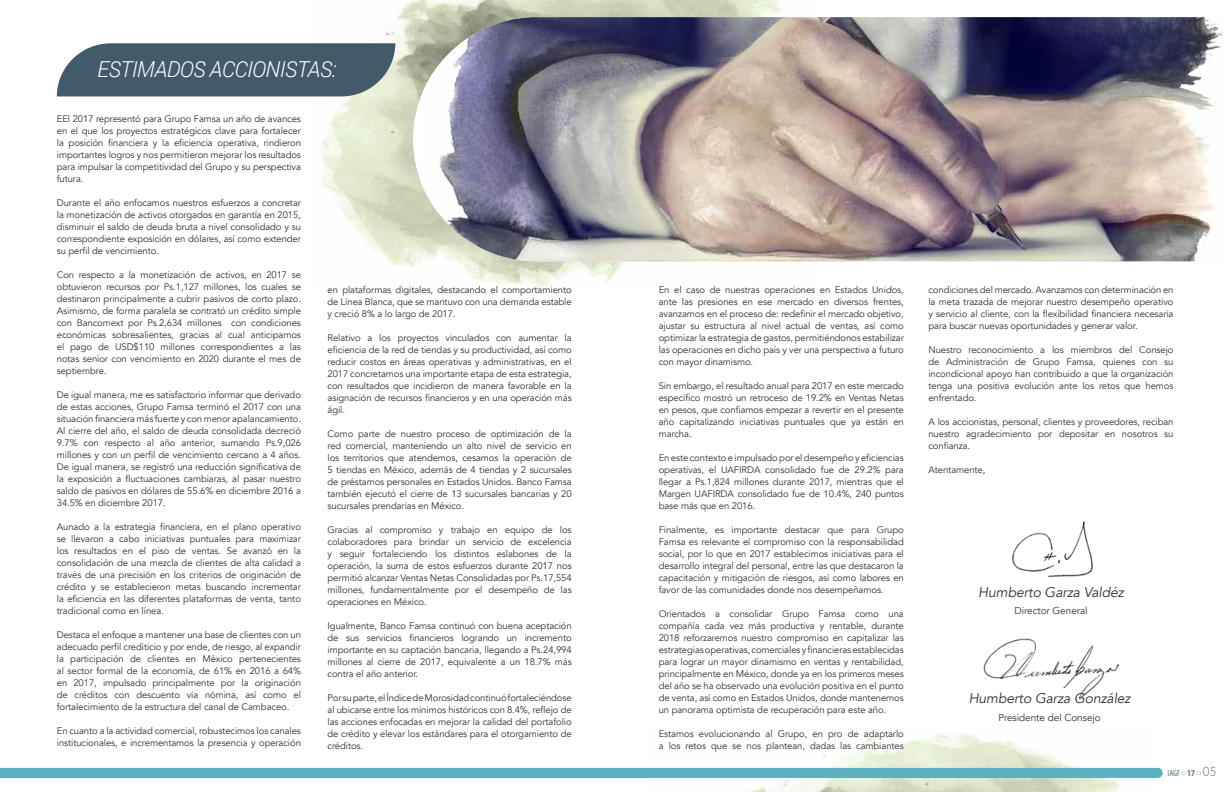
<style>
.page{position:relative;width:1224px;height:792px;background:#fff}
.page>*{position:absolute;margin:0;border:0;box-sizing:border-box;transform-origin:0 0}
.t1{font:italic 300 22px "Roboto";letter-spacing:-.025em;color:#fff}
.t2{font:italic 14px "Avenir";letter-spacing:-.01em;color:#362f31}
.t3{font:300 14px "Myriad Pro";color:#5b7579}
.t4{font:10px "Avenir";letter-spacing:-.005em;color:#362f31}
.t5{font:9.5px/12px "Avenir";letter-spacing:-.01em;color:#362f31;text-align:justify}
.t6{font:condensed 9px "Myriad Pro";color:#5b7579}
.s1{font-weight:700}
</style>
<div class="page">
<svg style="left:1197px;top:771px;width:4px;height:4px"></svg>
<img style="left:1012px;top:521px;width:81px;height:56px">
<img style="left:312px;top:0;width:502px;height:288px">
<img style="left:422px;top:17px;width:801px;height:244px">
<img style="left:650px;top:733px;width:502px;height:59px">
<div style="left:0;top:768px;width:1163px;height:10px;background:#5cb1c1"></div>
<svg style="left:57px;top:43px;width:338px;height:53px;background:#4e6673"></svg>
<img style="left:984px;top:639px;width:134px;height:59px">
<h1 class="t1" style="left:97px;top:54px;width:241px">ESTIMADOS ACCIONISTAS:</h1>
<p class="t5" style="left:57px;top:112px;width:246px">EEl 2017 representó para Grupo Famsa un año de avances en el que los proyectos estratégicos clave para fortalecer la posición financiera y la eficiencia operativa, rindieron importantes logros y nos permitieron mejorar los resultados para impulsar la competitividad del Grupo y su perspectiva futura.</p>
<p class="t5" style="left:57px;top:196px;width:246px">Durante el año enfocamos nuestros esfuerzos a concretar la monetización de activos otorgados en garantía en 2015, disminuir el saldo de deuda bruta a nivel consolidado y su correspondiente exposición en dólares, así como extender su perfil de vencimiento.</p>
<p class="t5" style="left:57px;top:268px;width:246px">Con respecto a la monetización de activos, en 2017 se obtuvieron recursos por Ps.1,127 millones, los cuales se destinaron principalmente a cubrir pasivos de corto plazo.<br>Asimismo, de forma paralela se contrató un crédito simple con Bancomext por Ps.2,634 millones con condiciones económicas sobresalientes, gracias al cual anticipamos el pago de USD$110 millones correspondientes a las notas senior con vencimiento en 2020 durante el mes de septiembre.</p>
<p class="t5" style="left:57px;top:388px;width:246px">De igual manera, me es satisfactorio informar que derivado de estas acciones, Grupo Famsa terminó el 2017 con una situación financiera más fuerte y con menor apalancamiento.<br>Al cierre del año, el saldo de deuda consolidada decreció 9.7% con respecto al año anterior, sumando Ps.9,026 millones y con un perfil de vencimiento cercano a 4 años.<br>De igual manera, se registró una reducción significativa de la exposición a fluctuaciones cambiaras, al pasar nuestro saldo de pasivos en dólares de 55.6% en diciembre 2016 a 34.5% en diciembre 2017.</p>
<p class="t5" style="left:57px;top:520px;width:246px">Aunado a la estrategia financiera, en el plano operativo se llevaron a cabo iniciativas puntuales para maximizar los resultados en el piso de ventas. Se avanzó en la consolidación de una mezcla de clientes de alta calidad a través de una precisión en los criterios de originación de crédito y se establecieron metas buscando incrementar la eficiencia en las diferentes plataformas de venta, tanto tradicional como en línea.</p>
<p class="t5" style="left:57px;top:628px;width:246px">Destaca el enfoque a mantener una base de clientes con un adecuado perfil crediticio y por ende, de riesgo, al expandir la participación de clientes en México pertenecientes al sector formal de la economía, de 61% en 2016 a 64% en 2017, impulsado principalmente por la originación de créditos con descuento vía nómina, así como el fortalecimiento de la estructura del canal de Cambaceo.</p>
<p class="t5" style="left:57px;top:724px;width:246px">En cuanto a la actividad comercial, robustecimos los canales institucionales, e incrementamos la presencia y operación</p>
<p class="t5" style="left:328px;top:284px;width:246px">en plataformas digitales, destacando el comportamiento de Línea Blanca, que se mantuvo con una demanda estable y creció 8% a lo largo de 2017.</p>
<p class="t5" style="left:328px;top:332px;width:246px">Relativo a los proyectos vinculados con aumentar la eficiencia de la red de tiendas y su productividad, así como reducir costos en áreas operativas y administrativas, en el 2017 concretamos una importante etapa de esta estrategia, con resultados que incidieron de manera favorable en la asignación de recursos financieros y en una operación más ágil.</p>
<p class="t5" style="left:328px;top:428px;width:246px">Como parte de nuestro proceso de optimización de la red comercial, manteniendo un alto nivel de servicio en los territorios que atendemos, cesamos la operación de 5 tiendas en México, además de 4 tiendas y 2 sucursales de préstamos personales en Estados Unidos. Banco Famsa también ejecutó el cierre de 13 sucursales bancarias y 20 sucursales prendarias en México.</p>
<p class="t5" style="left:328px;top:524px;width:246px">Gracias al compromiso y trabajo en equipo de los colaboradores para brindar un servicio de excelencia y seguir fortaleciendo los distintos eslabones de la operación, la suma de estos esfuerzos durante 2017 nos permitió alcanzar Ventas Netas Consolidadas por Ps.17,554 millones, fundamentalmente por el desempeño de las operaciones en México.</p>
<p class="t5" style="left:328px;top:620px;width:246px">Igualmente, Banco Famsa continuó con buena aceptación de sus servicios financieros logrando un incremento importante en su captación bancaria, llegando a Ps.24,994 millones al cierre de 2017, equivalente a un 18.7% más contra el año anterior.</p>
<p class="t5" style="left:328px;top:692px;width:246px">Por su parte, el Índice de Morosidad continuó fortaleciéndose al ubicarse entre los mínimos históricos con 8.4%, reflejo de las acciones enfocadas en mejorar la calidad del portafolio de crédito y elevar los estándares para el otorgamiento de créditos.</p>
<p class="t5" style="left:659px;top:284px;width:247px">En el caso de nuestras operaciones en Estados Unidos, ante las presiones en ese mercado en diversos frentes, avanzamos en el proceso de: redefinir el mercado objetivo, ajustar su estructura al nivel actual de ventas, así como optimizar la estrategia de gastos, permitiéndonos estabilizar las operaciones en dicho país y ver una perspectiva a futuro con mayor dinamismo.</p>
<p class="t5" style="left:659px;top:380px;width:247px">Sin embargo, el resultado anual para 2017 en este mercado específico mostró un retroceso de 19.2% en Ventas Netas en pesos, que confiamos empezar a revertir en el presente año capitalizando iniciativas puntuales que ya están en marcha.</p>
<p class="t5" style="left:659px;top:452px;width:247px">En este contexto e impulsado por el desempeño y eficiencias operativas, el UAFIRDA consolidado fue de 29.2% para llegar a Ps.1,824 millones durante 2017, mientras que el Margen UAFIRDA consolidado fue de 10.4%, 240 puntos base más que en 2016.</p>
<p class="t5" style="left:659px;top:524px;width:247px">Finalmente, es importante destacar que para Grupo Famsa es relevante el compromiso con la responsabilidad social, por lo que en 2017 establecimos iniciativas para el desarrollo integral del personal, entre las que destacaron la capacitación y mitigación de riesgos, así como labores en favor de las comunidades donde nos desempeñamos.</p>
<p class="t5" style="left:659px;top:608px;width:247px">Orientados a consolidar Grupo Famsa como una compañía cada vez más productiva y rentable, durante 2018 reforzaremos nuestro compromiso en capitalizar las estrategias operativas, comerciales y financieras establecidas para lograr un mayor dinamismo en ventas y rentabilidad, principalmente en México, donde ya en los primeros meses del año se ha observado una evolución positiva en el punto de venta, así como en Estados Unidos, donde mantenemos un panorama optimista de recuperación para este año.</p>
<p class="t5" style="left:659px;top:728px;width:247px">Estamos evolucionando al Grupo, en pro de adaptarlo a los retos que se nos plantean, dadas las cambiantes</p>
<p class="t5" style="left:928px;top:284px;width:247px">condiciones del mercado. Avanzamos con determinación en la meta trazada de mejorar nuestro desempeño operativo y servicio al cliente, con la flexibilidad financiera necesaria para buscar nuevas oportunidades y generar valor.</p>
<p class="t5" style="left:928px;top:344px;width:247px">Nuestro reconocimiento a los miembros del Consejo de Administración de Grupo Famsa, quienes con su incondicional apoyo han contribuido a que la organización tenga una positiva evolución ante los retos que hemos enfrentado.</p>
<p class="t5" style="left:928px;top:416px;width:247px">A los accionistas, personal, clientes y proveedores, reciban nuestro agradecimiento por depositar en nosotros su confianza.</p>
<p class="t5" style="left:928px;top:464px;width:59px">Atentamente,</p>
<h2 class="t2" style="left:978px;top:584px;width:147px">Humberto Garza Valdéz</h2>
<p class="t4" style="left:1014px;top:604px;width:75px">Director General</p>
<h2 class="t2" style="left:969px;top:690px;width:163px">Humberto Garza González</h2>
<p class="t4" style="left:998px;top:711px;width:104px">Presidente del Consejo</p>
<p class="t6" style="left:1168px;top:767px;width:29px">IAGF <span class="s1">17</span></p>
<h2 class="t3" style="left:1203px;top:763px;width:15px">05</h2>
</div>
